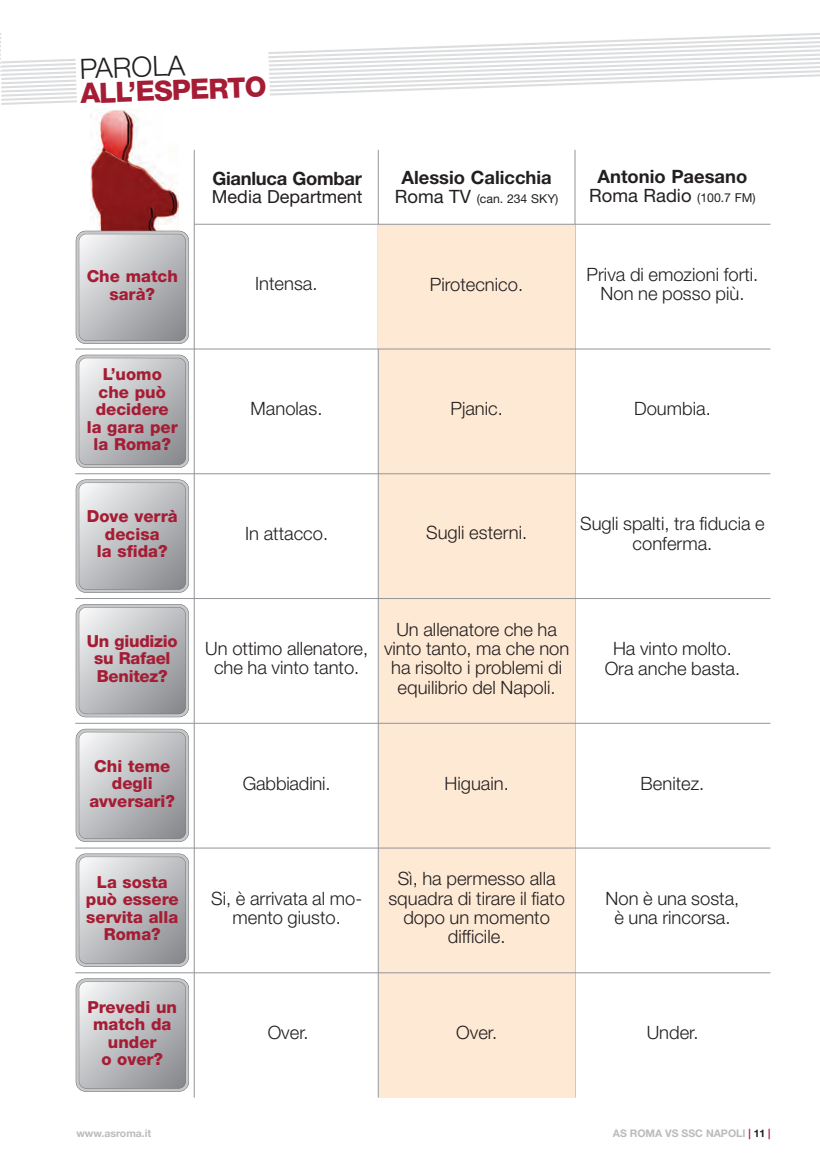
<style>
.page{position:relative;width:820px;height:1167px;background:#fff}
.page>*{position:absolute;margin:0;border:0;box-sizing:border-box;transform-origin:0 0}
.t1{font:800 28px "Helvetica Neue LT Pro";color:#a51d35}
.t2{font:300 28px "Helvetica Neue LT Pro";color:#231f20}
.t3{font:300 18.38px/19.2px "Helvetica Neue LT Pro";color:#231f20;text-align:center}
.t4{font:700 18.38px/19.2px "Helvetica Neue LT Pro";color:#231f20;text-align:center}
.t5{font:18.03px "Helvetica Neue LT Pro";color:#231f20}
.t6{font:800 16.62px/17.5px "Helvetica Neue LT Pro";color:#a51d35;text-align:center}
.t7{font:12.25px "Helvetica Neue LT Pro";color:#231f20}
.t8{font:700 10.5px "Helvetica Neue LT Pro";color:#bdbaba}
.s1{font-size:18.38px}
.s2{font-weight:400}
.s3{font-weight:400;font-size:12.25px}
.s4{color:#a51d35}
.s5{color:#231f20}
</style>
<div class="page">
<svg style="left:0;top:33px;width:1px;height:43px"></svg>
<svg style="left:1px;top:33px;width:818px;height:72px"></svg>
<svg style="left:75px;top:50px;width:195px;height:55px"></svg>
<hr style="left:194px;top:150px;width:1px;height:947px;background:#939598">
<hr style="left:378px;top:150px;width:1px;height:947px;background:#939598">
<hr style="left:574px;top:150px;width:1px;height:947px;background:#939598">
<div style="left:378px;top:224px;width:196px;height:125px;background:#fee9d5"></div>
<div style="left:378px;top:349px;width:196px;height:125px;background:#fee9d5"></div>
<div style="left:378px;top:474px;width:196px;height:123px;background:#fee9d5"></div>
<div style="left:378px;top:598px;width:196px;height:125px;background:#fee9d5"></div>
<div style="left:378px;top:723px;width:196px;height:125px;background:#fee9d5"></div>
<div style="left:378px;top:848px;width:196px;height:125px;background:#fee9d5"></div>
<div style="left:378px;top:973px;width:196px;height:124px;background:#fee9d5"></div>
<hr style="left:75px;top:349px;width:695px;height:1px;background:#939598">
<hr style="left:194px;top:224px;width:576px;height:1px;background:#939598">
<hr style="left:75px;top:473px;width:695px;height:1px;background:#939598">
<hr style="left:75px;top:598px;width:695px;height:1px;background:#939598">
<hr style="left:75px;top:723px;width:695px;height:1px;background:#939598">
<hr style="left:75px;top:848px;width:695px;height:1px;background:#939598">
<hr style="left:75px;top:972px;width:695px;height:1px;background:#939598">
<div style="left:76px;top:355px;width:113px;height:113px;background:linear-gradient(to right,#c1c2c4,#c1c2c3);border-radius:10px"></div>
<div style="left:76px;top:355px;width:113px;height:113px;border:1px solid #6c6d70;border-radius:10px"></div>
<svg style="left:79px;top:358px;width:107px;height:107px;background:#bdbec1"></svg>
<div style="left:79px;top:358px;width:107px;height:107px;border:1px solid #6c6d70;border-radius:8px"></div>
<div style="left:76px;top:480px;width:113px;height:112px;background:linear-gradient(to bottom,#c2c3c5,#c0c1c3);border-radius:10px"></div>
<div style="left:76px;top:479px;width:113px;height:114px;border:1px solid #6c6d70;border-radius:10px"></div>
<svg style="left:79px;top:483px;width:107px;height:106px;background:#bdbec1"></svg>
<div style="left:79px;top:482px;width:107px;height:108px;border:1px solid #6c6d70;border-radius:8px"></div>
<div style="left:76px;top:604px;width:113px;height:113px;background:linear-gradient(to right,#bfc0c2,#bfc0c2);border-radius:10px"></div>
<div style="left:76px;top:604px;width:113px;height:113px;border:1px solid #6c6d70;border-radius:10px"></div>
<svg style="left:79px;top:607px;width:107px;height:107px;background:#bdbec1"></svg>
<div style="left:79px;top:607px;width:107px;height:107px;border:1px solid #6c6d70;border-radius:8px"></div>
<div style="left:76px;top:729px;width:113px;height:113px;background:linear-gradient(to right,#c1c2c5,#c2c3c5);border-radius:10px"></div>
<div style="left:76px;top:729px;width:113px;height:113px;border:1px solid #6c6d70;border-radius:10px"></div>
<svg style="left:79px;top:732px;width:107px;height:107px;background:#bdbec1"></svg>
<div style="left:79px;top:732px;width:107px;height:107px;border:1px solid #6c6d70;border-radius:8px"></div>
<div style="left:76px;top:853px;width:113px;height:113px;background:linear-gradient(to right,#c6c7c9,#c7c8ca);border-radius:10px"></div>
<div style="left:76px;top:853px;width:113px;height:114px;border:1px solid #6c6d70;border-radius:10px"></div>
<svg style="left:79px;top:857px;width:107px;height:106px;background:#bdbec1"></svg>
<div style="left:79px;top:856px;width:107px;height:108px;border:1px solid #6c6d70;border-radius:8px"></div>
<svg style="left:76px;top:978px;width:113px;height:113px"></svg>
<div style="left:76px;top:978px;width:113px;height:113px;border:1px solid #6c6d70;border-radius:10px"></div>
<svg style="left:79px;top:981px;width:107px;height:107px;background:#bdbec1"></svg>
<div style="left:79px;top:981px;width:107px;height:107px;border:1px solid #6c6d70;border-radius:8px"></div>
<img style="left:90px;top:109px;width:88px;height:122px">
<div style="left:76px;top:231px;width:113px;height:113px;background:linear-gradient(to right,#c1c2c4,#c1c2c4);border-radius:10px"></div>
<div style="left:76px;top:231px;width:113px;height:113px;border:1px solid #6c6d70;border-radius:10px"></div>
<svg style="left:79px;top:234px;width:107px;height:107px;background:#bdbec1"></svg>
<div style="left:79px;top:234px;width:107px;height:107px;border:1px solid #6c6d70;border-radius:8px"></div>
<h1 class="t2" style="left:79px;top:59px;width:107px;rotate:-2deg">PAROLA</h1>
<h1 class="t1" style="left:80px;top:83px;width:188px;rotate:-2deg">ALL’ESPERTO</h1>
<p class="t6" style="left:87px;top:269px;width:93px">Che match sarà?</p>
<p class="t4" style="left:212px;top:171px;width:151px">Gianluca Gombar</p>
<p class="t5" style="left:212px;top:190px;width:152px">Media Department</p>
<p class="t3" style="left:255px;top:276px;width:64px">Intensa.</p>
<p class="t4" style="left:401px;top:169px;width:152px">Alessio Calicchia</p>
<p class="t7" style="left:394px;top:194px;width:165px"><span class="s1">Roma TV</span> (can. 234 SKY)</p>
<p class="t4" style="left:589px;top:168px;width:168px">Antonio Paesano<br><span class="s2">Roma Radio</span> <span class="s3">(100.7 FM)</span></p>
<p class="t3" style="left:429px;top:276px;width:95px">Pirotecnico.</p>
<p class="t3" style="left:586px;top:266px;width:173px">Priva di emozioni forti.<br>Non ne posso più.</p>
<p class="t6" style="left:87px;top:367px;width:92px">L’uomo che può decidere la gara per la Roma?</p>
<p class="t6" style="left:87px;top:509px;width:92px">Dove verrà decisa<br>la sfida?</p>
<p class="t6" style="left:87px;top:633px;width:93px">Un giudizio su Rafael<br>Benitez?</p>
<p class="t6" style="left:89px;top:758px;width:87px">Chi teme degli avversari?</p>
<p class="t6" style="left:86px;top:874px;width:94px">La sosta può essere servita alla<br>Roma?</p>
<p class="t6" style="left:87px;top:999px;width:91px">Prevedi un match da under<br>o over?</p>
<p class="t3" style="left:250px;top:401px;width:73px">Manolas.</p>
<p class="t3" style="left:450px;top:401px;width:54px">Pjanic.</p>
<p class="t3" style="left:634px;top:401px;width:78px">Doumbia.</p>
<p class="t3" style="left:245px;top:526px;width:84px">In attacco.</p>
<p class="t3" style="left:426px;top:525px;width:102px">Sugli esterni.</p>
<p class="t3" style="left:580px;top:516px;width:186px">Sugli spalti, tra fiducia e conferma.</p>
<p class="t3" style="left:205px;top:641px;width:164px">Un ottimo allenatore, che ha vinto tanto.</p>
<p class="t3" style="left:384px;top:621px;width:187px">Un allenatore che ha vinto tanto, ma che non ha risolto i problemi di equilibrio del Napoli.</p>
<p class="t3" style="left:604px;top:641px;width:137px">Ha vinto molto.<br>Ora anche basta.</p>
<p class="t3" style="left:243px;top:775px;width:89px">Gabbiadini.</p>
<p class="t3" style="left:444px;top:775px;width:66px">Higuain.</p>
<p class="t3" style="left:640px;top:775px;width:65px">Benitez.</p>
<p class="t3" style="left:211px;top:890px;width:152px">Si, è arrivata al mo&shy;mento giusto.</p>
<p class="t3" style="left:388px;top:871px;width:178px">Sì, ha permesso alla squadra di tirare il fiato dopo un momento difficile.</p>
<p class="t3" style="left:605px;top:890px;width:135px">Non è una sosta, è una rincorsa.</p>
<p class="t3" style="left:267px;top:1024px;width:42px">Over.</p>
<p class="t3" style="left:456px;top:1024px;width:42px">Over.</p>
<p class="t3" style="left:646px;top:1024px;width:53px">Under.</p>
<p class="t8" style="left:76px;top:1129px;width:76px">www.asroma.it</p>
<p class="t8" style="left:612px;top:1130px;width:159px">AS ROMA VS SSC NAPOLI <span class="s4">|</span> <span class="s5">11</span> <span class="s4">|</span></p>
</div>
